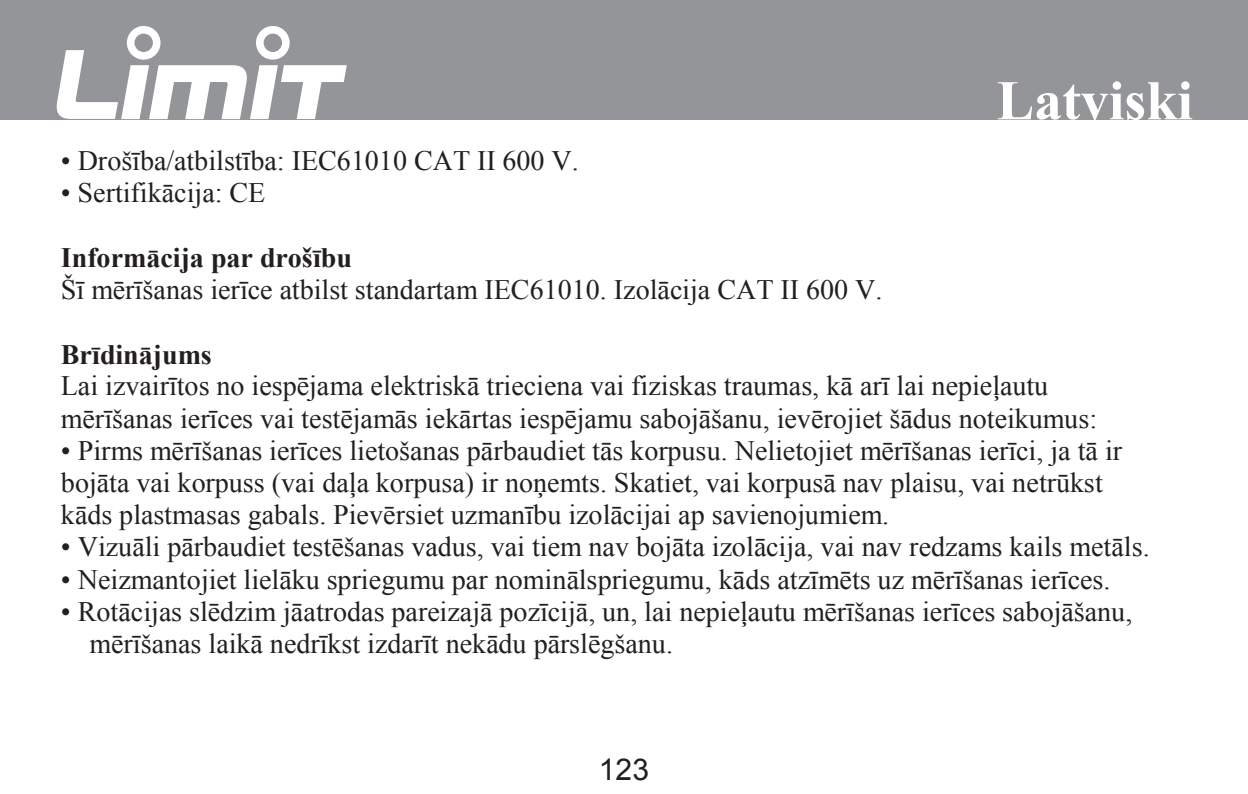
<style>
.page{position:relative;width:1248px;height:794px;background:#fff}
.page>*{position:absolute;margin:0;border:0;box-sizing:border-box;transform-origin:0 0}
.t1{font:700 56px "Times New Roman";color:#fff}
.t2{font:30px "Arial";color:#231f20}
.t3{font:28px/32px "Times New Roman";color:#231f20}
.s1{font-weight:700}
</style>
<div class="page">
<div style="left:0;top:0;width:1247px;height:119px;background:#939598"></div>
<svg style="left:57px;top:26px;width:290px;height:93px"></svg>
<p class="t1" style="left:996px;top:62px;width:198px">Latviski</p>
<p class="t3" style="left:61px;top:144px;width:519px">• Drošība/atbilstība: IEC61010 CAT II 600 V.</p>
<p class="t3" style="left:61px;top:176px;width:206px">• Sertifikācija: CE</p>
<p class="t3" style="left:61px;top:241px;width:823px"><span class="s1">Informācija par drošību<br></span>Šī mērīšanas ierīce atbilst standartam IEC61010. Izolācija CAT II 600 V.</p>
<p class="t3" style="left:61px;top:338px;width:1037px"><span class="s1">Brīdinājums<br></span>Lai izvairītos no iespējama elektriskā trieciena vai fiziskas traumas, kā arī lai nepieļautu mērīšanas ierīces vai testējamās iekārtas iespējamu sabojāšanu, ievērojiet šādus noteikumus:</p>
<p class="t3" style="left:61px;top:434px;width:1062px">• Pirms mērīšanas ierīces lietošanas pārbaudiet tās korpusu. Nelietojiet mērīšanas ierīci, ja tā ir bojāta vai korpuss (vai daļa korpusa) ir noņemts. Skatiet, vai korpusā nav plaisu, vai netrūkst kāds plastmasas gabals. Pievērsiet uzmanību izolācijai ap savienojumiem.</p>
<p class="t3" style="left:61px;top:530px;width:1090px">• Vizuāli pārbaudiet testēšanas vadus, vai tiem nav bojāta izolācija, vai nav redzams kails metāls.</p>
<p class="t3" style="left:61px;top:563px;width:1050px">• Neizmantojiet lielāku spriegumu par nominālspriegumu, kāds atzīmēts uz mērīšanas ierīces.</p>
<p class="t3" style="left:89px;top:595px;width:1044px;text-indent:-28px">• Rotācijas slēdzim jāatrodas pareizajā pozīcijā, un, lai nepieļautu mērīšanas ierīces sabojāšanu, mērīšanas laikā nedrīkst izdarīt nekādu pārslēgšanu.</p>
<p class="t2" style="left:599px;top:750px;width:52px">123</p>
</div>
